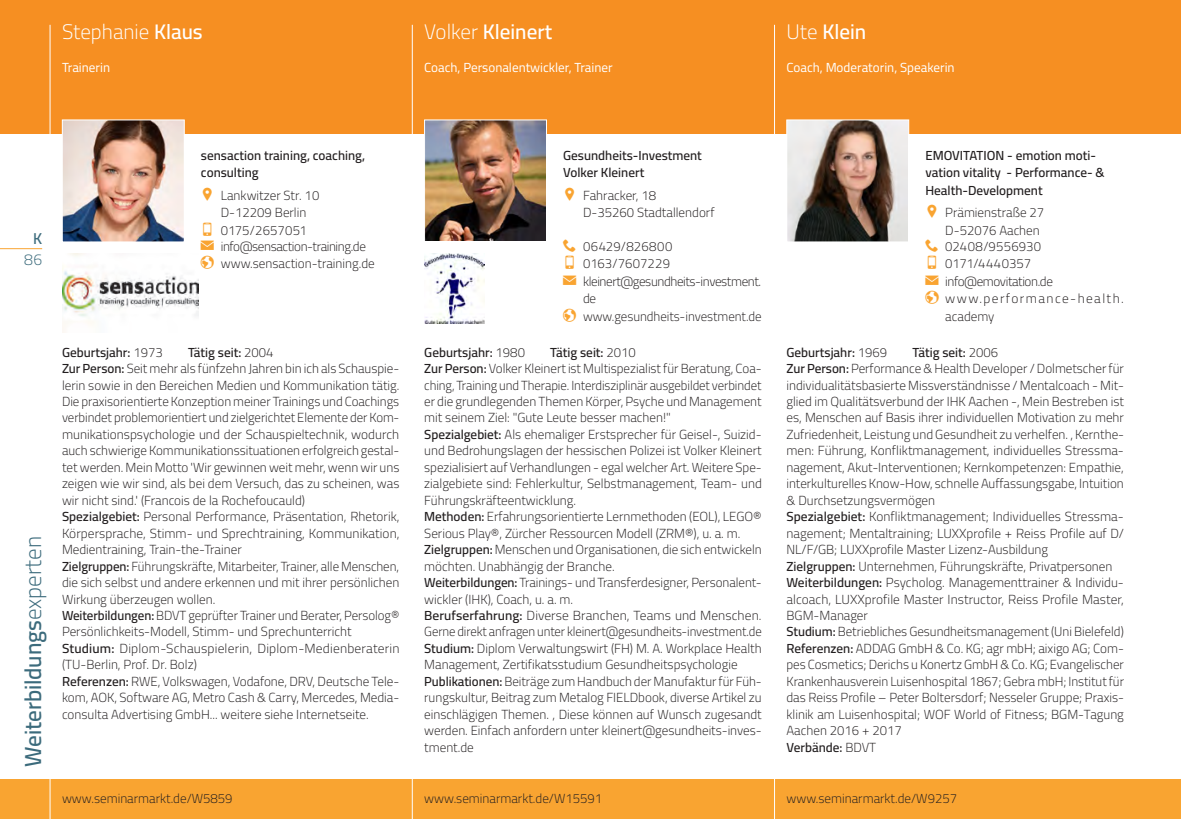
<style>
.page{position:relative;width:1181px;height:819px;background:#fff}
.page>*{position:absolute;margin:0;border:0;box-sizing:border-box;transform-origin:0 0}
.t1{font:600 23.28px "Cairo";letter-spacing:-.005em;color:#3c6b7c}
.t2{font:600 21px "Cairo";color:#fff}
.t3{font:300 21px "Cairo";color:#fff}
.t4{font:300 15.75px "Cairo";color:#3c6b7c}
.t5{font:600 15.75px "Cairo";color:#3c6b7c}
.t6{font:300 13.12px/16.4px "Cairo";color:#231f20}
.t7{font:600 13.12px/17.5px "Cairo";color:#231f20}
.t8{font:13.12px "Cairo";color:#fff}
.t9{font:300 13.12px/17.5px "Cairo";letter-spacing:-.03em;color:#231f20}
.s1{font-weight:600}
.s2{font-weight:300}
</style>
<div class="page">
<div style="left:0;top:0;width:1181px;height:134px;background:#f68f22"></div>
<div style="left:0;top:779px;width:1181px;height:40px;background:#f9a431"></div>
<hr style="left:0;top:248px;width:42px;height:1px;background:#f9a431">
<hr style="left:50px;top:25px;width:1px;height:794px;background:#fff">
<hr style="left:412px;top:25px;width:1px;height:794px;background:#fff">
<hr style="left:774px;top:25px;width:1px;height:794px;background:#fff">
<svg style="left:786px;top:119px;width:123px;height:123px;background:#958880"></svg>
<img style="left:424px;top:119px;width:123px;height:122px">
<img style="left:424px;top:253px;width:61px;height:70px">
<img style="left:61px;top:119px;width:124px;height:123px">
<img style="left:62px;top:253px;width:137px;height:79px">
<h2 class="t3" style="left:62px;top:17px;width:142px">Stephanie <span class="s1">Klaus</span></h2>
<p class="t8" style="left:62px;top:58px;width:50px">Trainerin</p>
<h2 class="t2" style="left:424px;top:17px;width:129px"><span class="s2">Volker</span> Kleinert</h2>
<p class="t8" style="left:424px;top:58px;width:190px">Coach, Personalentwickler, Trainer</p>
<h2 class="t2" style="left:786px;top:17px;width:81px"><span class="s2">Ute</span> Klein</h2>
<p class="t8" style="left:786px;top:58px;width:170px">Coach, Moderatorin, Speakerin</p>
<p class="t5" style="left:33px;top:227px;width:11px">K</p>
<p class="t4" style="left:24px;top:247px;width:20px">86</p>
<p class="t7" style="left:201px;top:147px;width:166px">sensaction training, coaching, consulting</p>
<p class="t6" style="left:221px;top:187px;width:100px;line-height:17.5px">Lankwitzer Str. 10<br>D-12209 Berlin<br>0175/2657051</p>
<p class="t9" style="left:221px;top:237px;width:155px">info@sensaction-training.de www.sensaction-training.de</p>
<h1 class="t1" style="left:16px;top:766px;width:232px;rotate:-90deg">Weiterbildungs<span class="s2">experten</span></h1>
<p class="t7" style="left:62px;top:343px;width:102px">Geburtsjahr: <span class="s2">1973</span></p>
<p class="t6" style="left:62px;top:344px;width:339px;text-indent:126px"><span class="s1">Tätig seit:</span> 2004<br><span class="s1">Zur Person:</span> Seit mehr als fünfzehn Jahren bin ich als Schauspie&shy;lerin sowie in den Bereichen Medien und Kommunikation tätig.<br>Die praxisorientierte Konzeption meiner Trainings und Coachings verbindet problemorientiert und zielgerichtet Elemente der Kom&shy;munikationspsychologie und der Schauspieltechnik, wodurch auch schwierige Kommunikationssituationen erfolgreich gestal&shy;tet werden. Mein Motto 'Wir gewinnen weit mehr, wenn wir uns zeigen wie wir sind, als bei dem Versuch, das zu scheinen, was wir nicht sind.' (Francois de la Rochefoucauld)<br><span class="s1">Spezialgebiet:</span> Personal Performance, Präsentation, Rhetorik, Körpersprache, Stimm- und Sprechtraining, Kommunikation, Medientraining, Train-the-Trainer<br><span class="s1">Zielgruppen:</span> Führungskräfte, Mitarbeiter, Trainer, alle Menschen, die sich selbst und andere erkennen und mit ihrer persönlichen Wirkung überzeugen wollen.<br><span class="s1">Weiterbildungen:</span> BDVT geprüfter Trainer und Berater, Persolog® Persönlichkeits-Modell, Stimm- und Sprechunterricht <span class="s1">Studium:</span> Diplom-Schauspielerin, Diplom-Medienberaterin (TU-Berlin, Prof. Dr. Bolz)<br><span class="s1">Referenzen:</span> RWE, Volkswagen, Vodafone, DRV, Deutsche Tele&shy;kom, AOK, Software AG, Metro Cash &amp; Carry, Mercedes, Media&shy;consulta Advertising GmbH... weitere siehe Internetseite.</p>
<p class="t6" style="left:62px;top:790px;width:172px">www.seminarmarkt.de/W5859</p>
<p class="t7" style="left:563px;top:147px;width:140px">Gesundheits-Investment<br>Volker Kleinert</p>
<p class="t6" style="left:583px;top:187px;width:133px;line-height:17.5px">Fahracker, 18<br>D-35260 Stadtallendorf</p>
<p class="t6" style="left:583px;top:237px;width:180px;line-height:17.5px">06429/826800<br>0163/7607229 kleinert@gesundheits-investment. de www.gesundheits-investment.de</p>
<p class="t7" style="left:424px;top:343px;width:102px">Geburtsjahr: <span class="s2">1980</span></p>
<p class="t6" style="left:424px;top:344px;width:339px;text-indent:126px"><span class="s1">Tätig seit:</span> 2010<br><span class="s1">Zur Person:</span> Volker Kleinert ist Multispezialist für Beratung, Coa&shy;ching, Training und Therapie. Interdisziplinär ausgebildet verbindet er die grundlegenden Themen Körper, Psyche und Management mit seinem Ziel: "Gute Leute besser machen!"<br><span class="s1">Spezialgebiet:</span> Als ehemaliger Erstsprecher für Geisel-, Suizid&shy;und Bedrohungslagen der hessischen Polizei ist Volker Kleinert spezialisiert auf Verhandlungen - egal welcher Art. Weitere Spe&shy;zialgebiete sind: Fehlerkultur, Selbstmanagement, Team- und Führungskräfteentwicklung.<br><span class="s1">Methoden:</span> Erfahrungsorientierte Lernmethoden (EOL), LEGO® Serious Play®, Zürcher Ressourcen Modell (ZRM®), u. a. m.<br><span class="s1">Zielgruppen:</span> Menschen und Organisationen, die sich entwickeln möchten. Unabhängig der Branche.<br><span class="s1">Weiterbildungen:</span> Trainings- und Transferdesigner, Personalent&shy;wickler (IHK), Coach, u. a. m.<br><span class="s1">Berufserfahrung:</span> Diverse Branchen, Teams und Menschen.<br>Gerne direkt anfragen unter kleinert@gesundheits-investment.de <span class="s1">Studium:</span> Diplom Verwaltungswirt (FH) M. A. Workplace Health Management, Zertifikatsstudium Gesundheitspsychologie <span class="s1">Publikationen:</span> Beiträge zum Handbuch der Manufaktur für Füh&shy;rungskultur, Beitrag zum Metalog FIELDbook, diverse Artikel zu einschlägigen Themen. , Diese können auf Wunsch zugesandt werden. Einfach anfordern unter kleinert@gesundheits-inves&shy;tment.de</p>
<p class="t6" style="left:424px;top:790px;width:179px">www.seminarmarkt.de/W15591</p>
<p class="t7" style="left:925px;top:147px;width:181px">EMOVITATION - emotion moti&shy;vation vitality - Performance- &amp;<br>Health-Development</p>
<p class="t6" style="left:945px;top:204px;width:100px;line-height:17.5px">Prämienstraße 27<br>D-52076 Aachen</p>
<p class="t6" style="left:945px;top:237px;width:180px;line-height:17.5px">02408/9556930<br>0171/4440357 info@emovitation.de www.performance-health. academy</p>
<p class="t7" style="left:786px;top:343px;width:102px">Geburtsjahr: <span class="s2">1969</span></p>
<p class="t6" style="left:786px;top:344px;width:339px;text-indent:126px"><span class="s1">Tätig seit:</span> 2006<br><span class="s1">Zur Person:</span> Performance &amp; Health Developer / Dolmetscher für individualitätsbasierte Missverständnisse / Mentalcoach - Mit&shy;glied im Qualitätsverbund der IHK Aachen -, Mein Bestreben ist es, Menschen auf Basis ihrer individuellen Motivation zu mehr Zufriedenheit, Leistung und Gesundheit zu verhelfen. , Kernthe&shy;men: Führung, Konfliktmanagement, individuelles Stressma&shy;nagement, Akut-Interventionen; Kernkompetenzen: Empathie, interkulturelles Know-How, schnelle Auffassungsgabe, Intuition &amp; Durchsetzungsvermögen<br><span class="s1">Spezialgebiet:</span> Konfliktmanagement; Individuelles Stressma&shy;nagement; Mentaltraining; LUXXprofile + Reiss Profile auf D/ NL/F/GB; LUXXprofile Master Lizenz-Ausbildung<br><span class="s1">Zielgruppen:</span> Unternehmen, Führungskräfte, Privatpersonen <span class="s1">Weiterbildungen:</span> Psycholog. Managementtrainer &amp; Individu&shy;alcoach, LUXXprofile Master Instructor, Reiss Profile Master, BGM-Manager<br><span class="s1">Studium:</span> Betriebliches Gesundheitsmanagement (Uni Bielefeld)<br><span class="s1">Referenzen:</span> ADDAG GmbH &amp; Co. KG; agr mbH; aixigo AG; Com&shy;pes Cosmetics; Derichs u Konertz GmbH &amp; Co. KG; Evangelischer Krankenhausverein Luisenhospital 1867; Gebra mbH; Institut für das Reiss Profile – Peter Boltersdorf; Nesseler Gruppe; Praxis&shy;klinik am Luisenhospital; WOF World of Fitness; BGM-Tagung Aachen 2016 + 2017<br><span class="s1">Verbände:</span> BDVT</p>
<p class="t6" style="left:786px;top:790px;width:172px">www.seminarmarkt.de/W9257</p>
</div>
